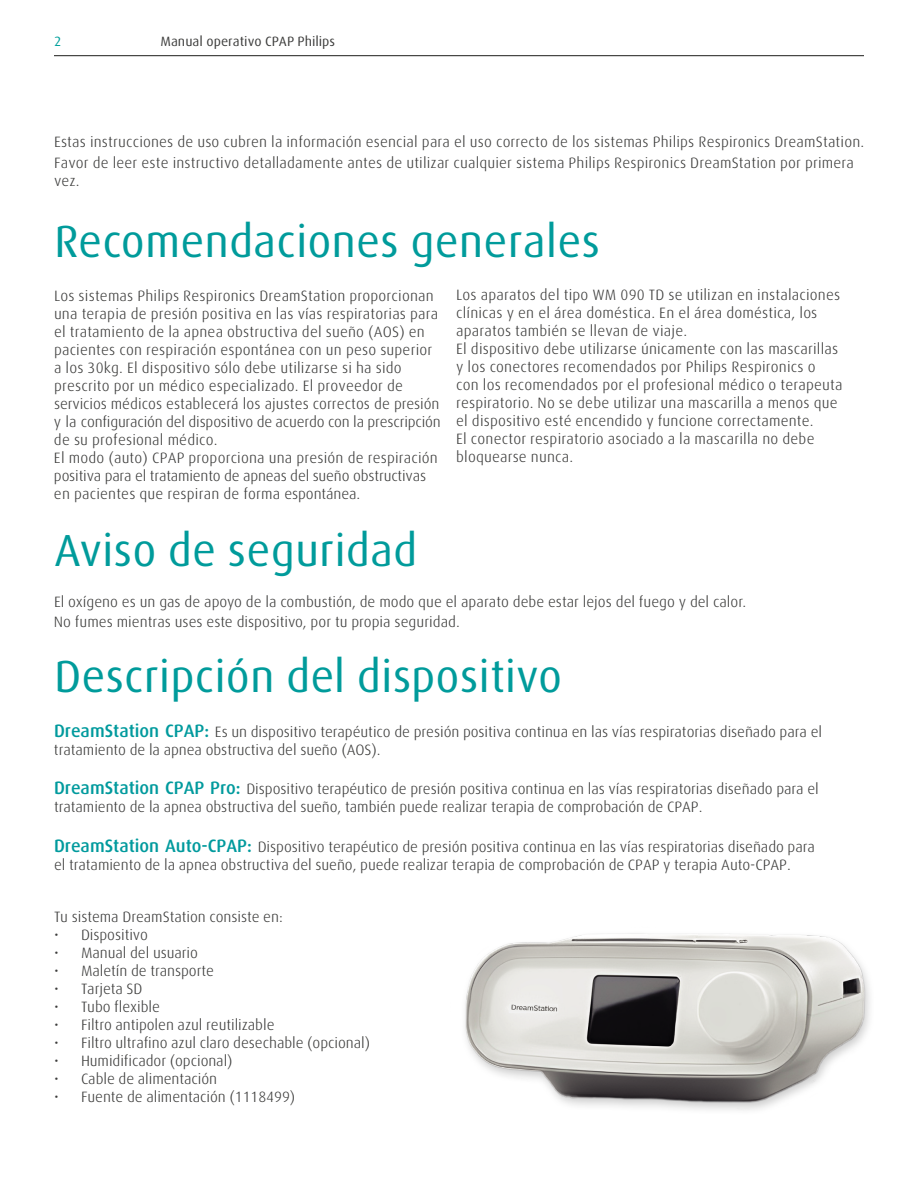
<style>
.page{position:relative;width:918px;height:1188px;background:#fff}
.page>*{position:absolute;margin:0;border:0;box-sizing:border-box;transform-origin:0 0}
.t1{font:45px "Linde Dax Global";color:#009b9b}
.t2{font:300 15px/18px "Linde Dax Global";letter-spacing:.01em;color:#3c3c3b}
.t3{font:13.5px "Linde Dax Global";color:#3c3c3b}
.t4{font:13.5px "Linde Dax Global";color:#00a09c}
.s1{font-weight:500;font-size:18px;color:#009a9d}
</style>
<div class="page">
<img style="left:465px;top:933px;width:405px;height:178px">
<hr style="left:54px;top:55px;width:810px;height:1px;background:#1d1d1b">
<img style="left:509px;top:1003px;width:49px;height:11px">
<p class="t4" style="left:54px;top:33px;width:9px">2</p>
<p class="t3" style="left:161px;top:33px;width:176px">Manual operativo CPAP Philips</p>
<p class="t2" style="left:54px;top:131px;width:812px;line-height:21px">Estas instrucciones de uso cubren la información esencial para el uso correcto de los sistemas Philips Respironics DreamStation.<br>Favor de leer este instructivo detalladamente antes de utilizar cualquier sistema Philips Respironics DreamStation por primera</p>
<p class="t2" style="left:54px;top:172px;width:27px">vez.</p>
<h1 class="t1" style="left:54px;top:215px;width:548px">Recomendaciones generales</h1>
<p class="t2" style="left:54px;top:286px;width:388px">Los sistemas Philips Respironics DreamStation proporcionan una terapia de presión positiva en las vías respiratorias para el tratamiento de la apnea obstructiva del sueño (AOS) en pacientes con respiración espontánea con un peso superior a los 30kg. El dispositivo sólo debe utilizarse si ha sido prescrito por un médico especializado. El proveedor de servicios médicos establecerá los ajustes correctos de presión y la configuración del dispositivo de acuerdo con la prescripción de su profesional médico.<br>El modo (auto) CPAP proporciona una presión de respiración positiva para el tratamiento de apneas del sueño obstructivas en pacientes que respiran de forma espontánea.</p>
<p class="t2" style="left:456px;top:285px;width:388px">Los aparatos del tipo WM 090 TD se utilizan en instalaciones clínicas y en el área doméstica. En el área doméstica, los aparatos también se llevan de viaje.<br>El dispositivo debe utilizarse únicamente con las mascarillas y los conectores recomendados por Philips Respironics o<br>con los recomendados por el profesional médico o terapeuta respiratorio. No se debe utilizar una mascarilla a menos que el dispositivo esté encendido y funcione correctamente.<br>El conector respiratorio asociado a la mascarilla no debe bloquearse nunca.</p>
<h1 class="t1" style="left:54px;top:525px;width:365px">Aviso de seguridad</h1>
<p class="t2" style="left:54px;top:592px;width:694px;line-height:19.6px">El oxígeno es un gas de apoyo de la combustión, de modo que el aparato debe estar lejos del fuego y del calor.<br>No fumes mientras uses este dispositivo, por tu propia seguridad.</p>
<h1 class="t1" style="left:54px;top:650px;width:510px">Descripción del dispositivo</h1>
<p class="t2" style="left:54px;top:723px;width:770px"><span class="s1">DreamStation CPAP:</span> Es un dispositivo terapéutico de presión positiva continua en las vías respiratorias diseñado para el tratamiento de la apnea obstructiva del sueño (AOS).</p>
<p class="t2" style="left:54px;top:780px;width:766px"><span class="s1">DreamStation CPAP Pro:</span> Dispositivo terapéutico de presión positiva continua en las vías respiratorias diseñado para el tratamiento de la apnea obstructiva del sueño, también puede realizar terapia de comprobación de CPAP.</p>
<p class="t2" style="left:54px;top:838px;width:763px"><span class="s1">DreamStation Auto-CPAP:</span> Dispositivo terapéutico de presión positiva continua en las vías respiratorias diseñado para el tratamiento de la apnea obstructiva del sueño, puede realizar terapia de comprobación de CPAP y terapia Auto-CPAP.</p>
<p class="t2" style="left:54px;top:908px;width:230px">Tu sistema DreamStation consiste en:</p>
<p class="t2" style="left:54px;top:926px;width:96px">• Dispositivo</p>
<p class="t2" style="left:54px;top:944px;width:146px">• Manual del usuario</p>
<p class="t2" style="left:54px;top:962px;width:162px">• Maletín de transporte</p>
<p class="t2" style="left:54px;top:980px;width:90px">• Tarjeta SD</p>
<p class="t2" style="left:54px;top:998px;width:107px">• Tubo flexible</p>
<p class="t2" style="left:54px;top:1016px;width:222px">• Filtro antipolen azul reutilizable</p>
<p class="t2" style="left:54px;top:1034px;width:318px">• Filtro ultrafino azul claro desechable (opcional)</p>
<p class="t2" style="left:54px;top:1052px;width:180px">• Humidificador (opcional)</p>
<p class="t2" style="left:54px;top:1070px;width:165px">• Cable de alimentación</p>
<p class="t2" style="left:54px;top:1088px;width:243px">• Fuente de alimentación (1118499)</p>
</div>
